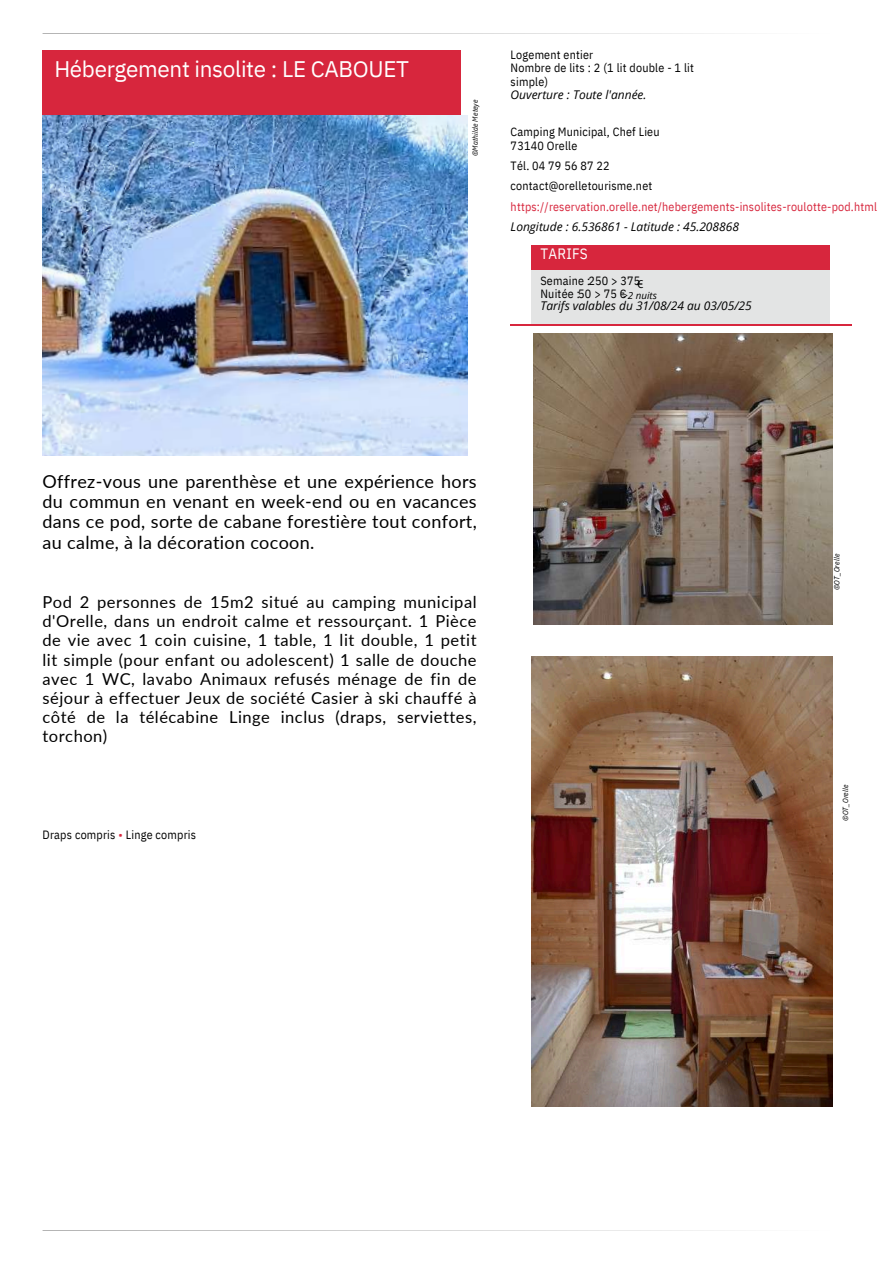
<style>
.page{position:relative;width:894px;height:1264px;background:#fff}
.page>*{position:absolute;margin:0;border:0;box-sizing:border-box;transform-origin:0 0}
.t1{font:22.5px "IBM Plex Sans";letter-spacing:-.015em;color:#fff}
.t2{font:18px/20.2px "Lato";letter-spacing:.02em;color:#000;text-align:justify}
.t3{font:16.5px/19.2px "Lato";letter-spacing:.03em;color:#000;text-align:justify}
.t4{font:15px "IBM Plex Sans Cond";letter-spacing:.02em;color:#fff}
.t5{font:12px/13.5px "IBM Plex Sans Cond";letter-spacing:.02em;color:#000}
.t6{font:italic 12px "Open Sans";color:#000}
.t7{font:12px "IBM Plex Sans Cond";letter-spacing:.015em;color:#d7263d}
.t8{font:12px "Myriad Pro";color:#000}
.t9{font:italic 9.75px "Open Sans";color:#000}
.t10{font:italic 7.5px "IBM Plex Sans Cond";letter-spacing:.02em;color:#000}
.s1{color:#d7263d}
</style>
<div class="page">
<div style="left:531px;top:245px;width:298px;height:26px;background:#d7263d"></div>
<div style="left:531px;top:271px;width:298px;height:54px;background:#e3e4e4"></div>
<hr style="left:510px;top:325px;width:340px;height:1px;background:#d7263d">
<div style="left:42px;top:51px;width:418px;height:63px;background:#d7263d"></div>
<img style="left:43px;top:115px;width:424px;height:340px">
<hr style="left:43px;top:33px;width:807px;height:1px;background:#000">
<hr style="left:43px;top:1230px;width:807px;height:1px;background:#000">
<img style="left:533px;top:333px;width:299px;height:291px">
<img style="left:531px;top:656px;width:301px;height:450px">
<h1 class="t1" style="left:54px;top:54px;width:356px">Hébergement insolite : LE CABOUET</h1>
<p class="t10" style="left:470px;top:156px;width:58px;rotate:-90deg">©Mathilde Meteye</p>
<p class="t5" style="left:510px;top:47px;width:185px">Logement entier<br>Nombre de lits : 2 (1 lit double - 1 lit simple)</p>
<p class="t6" style="left:510px;top:86px;width:137px">Ouverture : Toute l'année.</p>
<p class="t5" style="left:510px;top:125px;width:150px">Camping Municipal, Chef Lieu<br>73140 Orelle</p>
<p class="t5" style="left:510px;top:155px;width:143px;line-height:20.2px">Tél. 04 79 56 87 22 contact@orelletourisme.net</p>
<p class="t7" style="left:510px;top:198px;width:368px">https://reservation.orelle.net/hebergements-insolites-roulotte-pod.html</p>
<p class="t6" style="left:510px;top:218px;width:230px">Longitude : 6.536861 - Latitude : 45.208868</p>
<p class="t4" style="left:540px;top:243px;width:49px">TARIFS</p>
<p class="t5" style="left:540px;top:275px;width:101px;line-height:12.6px">Semaine :250 &gt; 375<br>Nuitée :50 &gt; 75 €</p>
<p class="t8" style="left:637px;top:279px;width:8px">€</p>
<p class="t9" style="left:622px;top:288px;width:36px">&gt;2 nuits</p>
<p class="t6" style="left:540px;top:297px;width:213px">Tarifs valables du 31/08/24 au 03/05/25</p>
<p class="t2" style="left:43px;top:470px;width:435px">Offrez-vous une parenthèse et une expérience hors du commun en venant en week-end ou en vacances dans ce pod, sorte de cabane forestière tout confort, au calme, à la décoration cocoon.</p>
<p class="t3" style="left:43px;top:592px;width:435px">Pod 2 personnes de 15m2 situé au camping municipal d'Orelle, dans un endroit calme et ressourçant. 1 Pièce de vie avec 1 coin cuisine, 1 table, 1 lit double, 1 petit lit simple (pour enfant ou adolescent) 1 salle de douche avec 1 WC, lavabo Animaux refusés ménage de fin de séjour à effectuer Jeux de société Casier à ski chauffé à côté de la télécabine Linge inclus (draps, serviettes, torchon)</p>
<p class="t5" style="left:43px;top:827px;width:155px">Draps compris <span class="s1">•</span> Linge compris</p>
<p class="t10" style="left:831px;top:590px;width:38px;rotate:-90deg">©OT_Orelle</p>
<p class="t10" style="left:840px;top:821px;width:38px;rotate:-90deg">©OT_Orelle</p>
</div>
